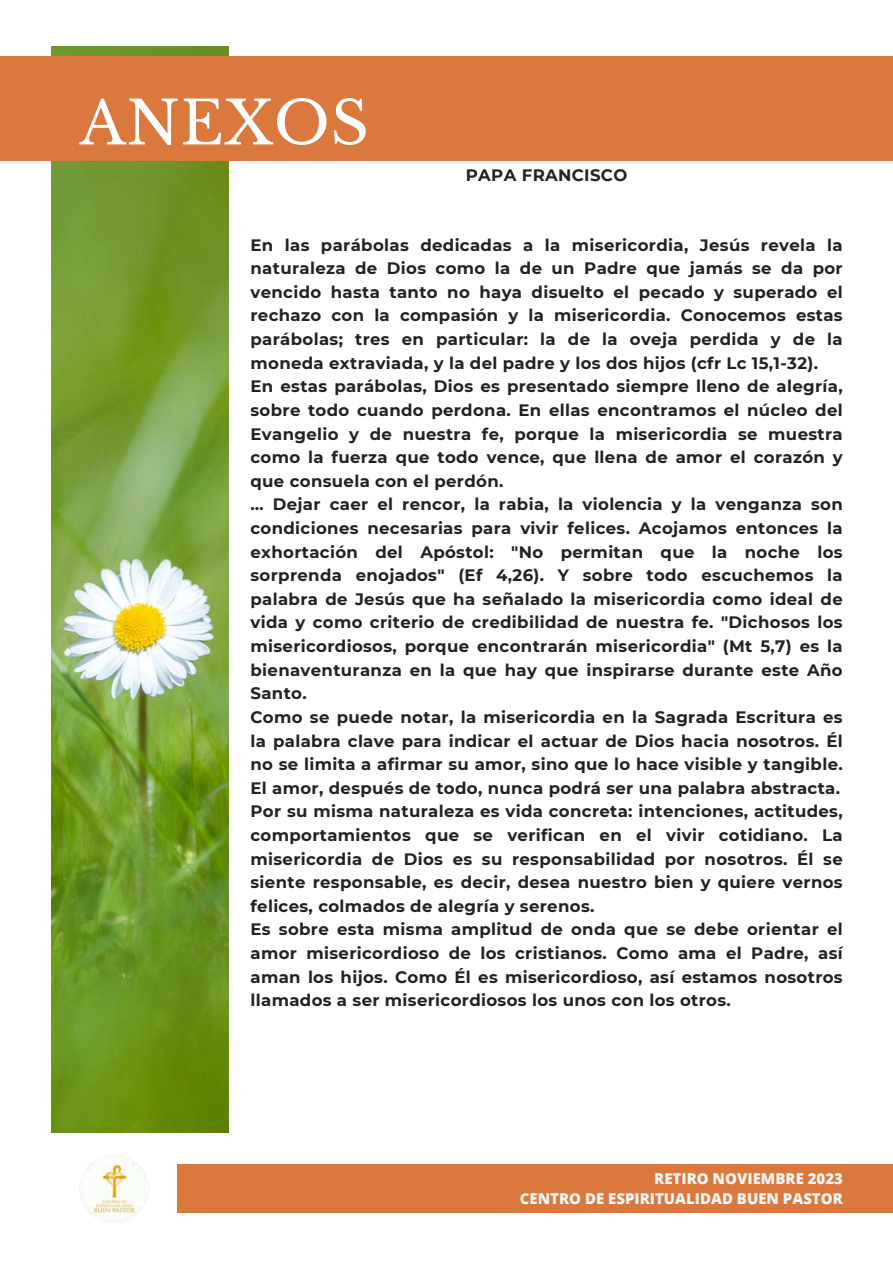
<style>
.page{position:relative;width:893px;height:1264px;background:#fff}
.page>*{position:absolute;margin:0;border:0;box-sizing:border-box;transform-origin:0 0}
.t1{font:59.55px "Libre Baskerville";letter-spacing:.01em;color:#fff}
.t2{font:700 16.5px/23.5px "Montserrat";letter-spacing:.02em;color:#222}
.t3{font:800 15px/20.2px "Open Sans";color:#f6f6f6;text-align:right}
</style>
<div class="page">
<img style="left:51px;top:46px;width:178px;height:1086px">
<div style="left:0;top:57px;width:892px;height:103px;background:#db783e"></div>
<img style="left:80px;top:1155px;width:69px;height:67px">
<div style="left:178px;top:1164px;width:714px;height:48px;background:#db783e"></div>
<h1 class="t1" style="left:80px;top:87px;width:291px">ANEXOS</h1>
<p class="t2" style="left:466px;top:163px;width:163px">PAPA FRANCISCO</p>
<p class="t2" style="left:250px;top:233px;width:593px">En las parábolas dedicadas a la misericordia, Jesús revela la naturaleza de Dios como la de un Padre que jamás se da por vencido hasta tanto no haya disuelto el pecado y superado el rechazo con la compasión y la misericordia. Conocemos estas parábolas; tres en particular: la de la oveja perdida y de la moneda extraviada, y la del padre y los dos hijos (cfr Lc 15,1-32).<br>En estas parábolas, Dios es presentado siempre lleno de alegría, sobre todo cuando perdona. En ellas encontramos el núcleo del Evangelio y de nuestra fe, porque la misericordia se muestra como la fuerza que todo vence, que llena de amor el corazón y que consuela con el perdón.<br>… Dejar caer el rencor, la rabia, la violencia y la venganza son condiciones necesarias para vivir felices. Acojamos entonces la exhortación del Apóstol: "No permitan que la noche los sorprenda enojados" (Ef 4,26). Y sobre todo escuchemos la palabra de Jesús que ha señalado la misericordia como ideal de vida y como criterio de credibilidad de nuestra fe. "Dichosos los misericordiosos, porque encontrarán misericordia" (Mt 5,7) es la bienaventuranza en la que hay que inspirarse durante este Año Santo.<br>Como se puede notar, la misericordia en la Sagrada Escritura es la palabra clave para indicar el actuar de Dios hacia nosotros. Él no se limita a afirmar su amor, sino que lo hace visible y tangible.<br>El amor, después de todo, nunca podrá ser una palabra abstracta.<br>Por su misma naturaleza es vida concreta: intenciones, actitudes, comportamientos que se verifican en el vivir cotidiano. La misericordia de Dios es su responsabilidad por nosotros. Él se siente responsable, es decir, desea nuestro bien y quiere vernos felices, colmados de alegría y serenos.<br>Es sobre esta misma amplitud de onda que se debe orientar el amor misericordioso de los cristianos. Como ama el Padre, así aman los hijos. Como Él es misericordioso, así estamos nosotros llamados a ser misericordiosos los unos con los otros.</p>
<p class="t3" style="left:519px;top:1167px;width:324px">RETIRO NOVIEMBRE 2023<br>CENTRO DE ESPIRITUALIDAD BUEN PASTOR</p>
</div>
